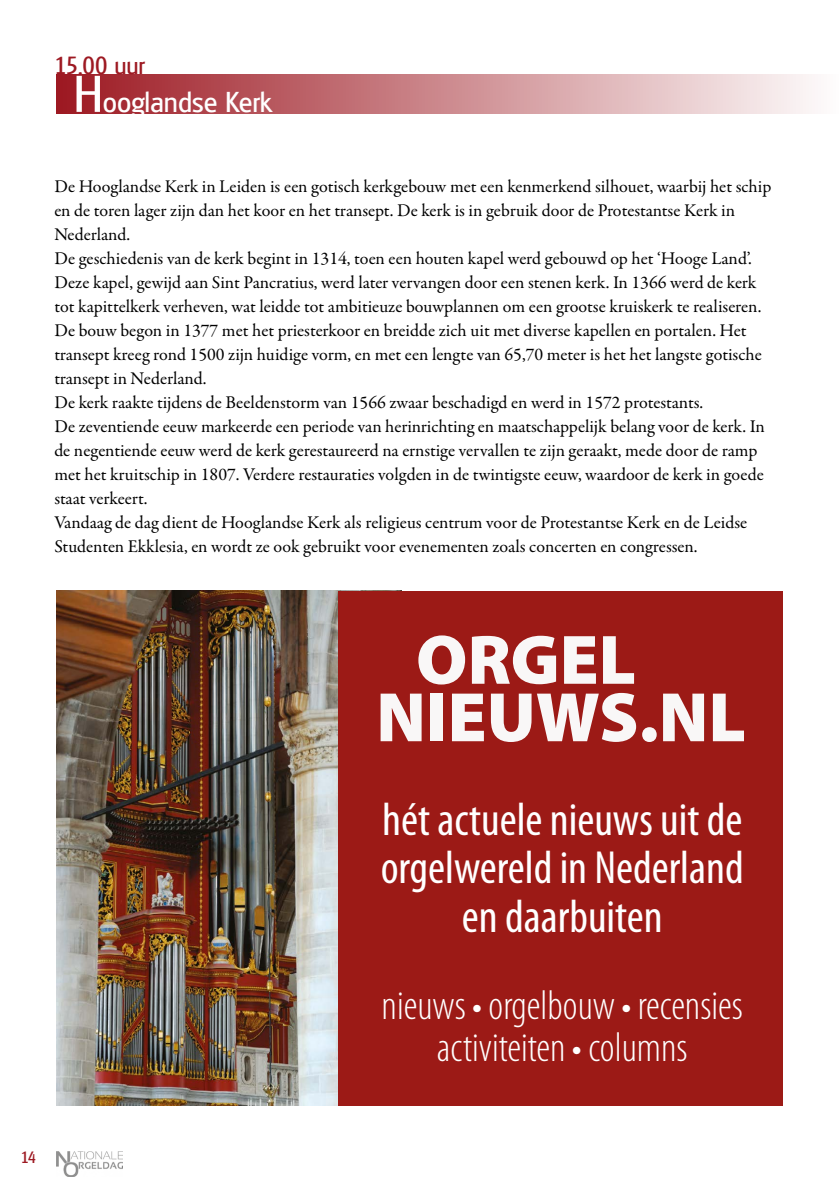
<style>
.page{position:relative;width:840px;height:1191px;background:#fff}
.page>*{position:absolute;margin:0;border:0;box-sizing:border-box;transform-origin:0 0}
.t1{font:900 70.6px "Myriad Pro";color:#f9f7f7}
.t2{font:900 70.4px "Myriad Pro";color:#f9f7f7}
.t3{font:condensed 46.6px/48.4px "Myriad Pro";color:#fff;text-align:center}
.t4{font:300 condensed 41.4px/41.4px "Myriad Pro";color:#fff;text-align:center}
.t5{font:28px "Glasgow";color:#fff}
.t6{font:24px "Glasgow";color:#9d1922}
.t7{font:18px/24px "Garamond Premr Pro";letter-spacing:-.005em;color:#000}
.t8{font:16px "Glasgow";color:#9d1922}
.s1{font-size:50px}
</style>
<div class="page">
<img style="left:57px;top:1151px;width:66px;height:25px">
<div style="left:57px;top:74px;width:781px;height:39px;background:linear-gradient(to right,#9c1821,#fefcfc)"></div>
<img style="left:57px;top:591px;width:281px;height:514px">
<div style="left:338px;top:591px;width:444px;height:514px;background:#9c1a16"></div>
<h3 class="t6" style="left:54px;top:51px;width:92px">15.00 uur</h3>
<h3 class="t5" style="left:74px;top:85px;width:200px"><span class="s1">H</span>ooglandse Kerk</h3>
<p class="t7" style="left:54px;top:175px;width:718px">De Hooglandse Kerk in Leiden is een gotisch kerkgebouw met een kenmerkend silhouet, waarbij het schip en de toren lager zijn dan het koor en het transept. De kerk is in gebruik door de Protestantse Kerk in Nederland.<br>De geschiedenis van de kerk begint in 1314, toen een houten kapel werd gebouwd op het ‘Hooge Land’.<br>Deze kapel, gewijd aan Sint Pancratius, werd later vervangen door een stenen kerk. In 1366 werd de kerk tot kapittelkerk verheven, wat leidde tot ambitieuze bouwplannen om een grootse kruiskerk te realiseren.<br>De bouw begon in 1377 met het priesterkoor en breidde zich uit met diverse kapellen en portalen. Het transept kreeg rond 1500 zijn huidige vorm, en met een lengte van 65,70 meter is het het langste gotische transept in Nederland.<br>De kerk raakte tijdens de Beeldenstorm van 1566 zwaar beschadigd en werd in 1572 protestants.<br>De zeventiende eeuw markeerde een periode van herinrichting en maatschappelijk belang voor de kerk. In de negentiende eeuw werd de kerk gerestaureerd na ernstige vervallen te zijn geraakt, mede door de ramp met het kruitschip in 1807. Verdere restauraties volgden in de twintigste eeuw, waardoor de kerk in goede staat verkeert.<br>Vandaag de dag dient de Hooglandse Kerk als religieus centrum voor de Protestantse Kerk en de Leidse Studenten Ekklesia, en wordt ze ook gebruikt voor evenementen zoals concerten en congressen.</p>
<h2 class="t2" style="left:416px;top:620px;width:221px">ORGEL</h2>
<h1 class="t1" style="left:376px;top:677px;width:371px">NIEUWS.NL</h1>
<h3 class="t3" style="left:380px;top:796px;width:364px">hét actuele nieuws uit de orgelwereld in Nederland en daarbuiten</h3>
<h3 class="t4" style="left:381px;top:985px;width:363px">nieuws • orgelbouw • recensies activiteiten • columns</h3>
<p class="t8" style="left:21px;top:1147px;width:17px">14</p>
</div>
